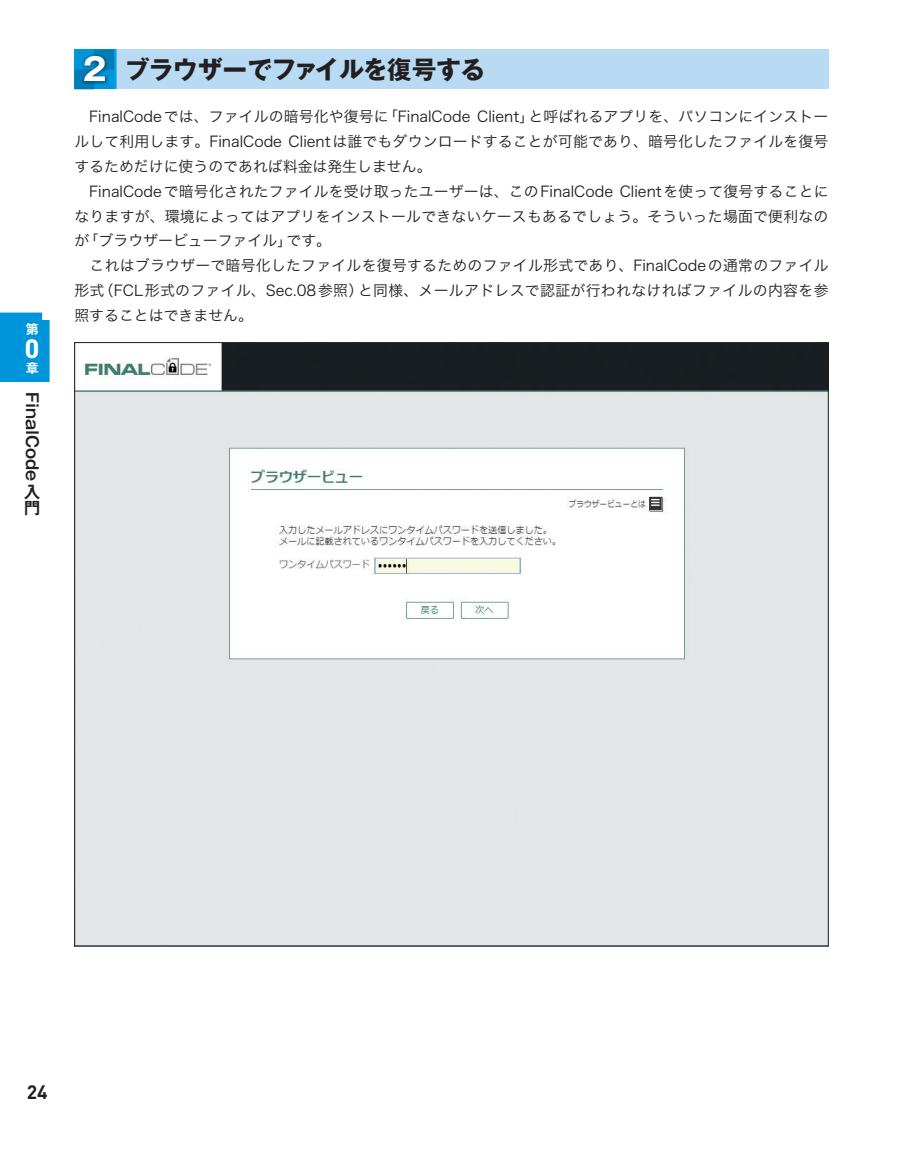
<style>
.page{position:relative;width:903px;height:1151px;background:#fff}
.page>*{position:absolute;margin:0;border:0;box-sizing:border-box;transform-origin:0 0}
.t1{font:700 27.3px "DIN Next LT Pro";color:#fff}
.t2{font:24.85px "Gothic MB101 Pro Bold 90 pv RKSJ H";letter-spacing:-.03em;color:#231f20}
.t3{font:700 19.25px "DIN";color:#231f20}
.t4{font:16.1px "Gothic MB101 Pro De Bold 90 pv RKSJ H";color:#231f20}
.t5{font:16.1px/16.1px "Gothic MB101 Pro De Bold 83 pv RKSJ H";color:#231f20}
.t6{font:14.88px/24.8px "Hira Kaku Pro N W3 90 pv RKSJ H";letter-spacing:.01em;color:#231f20}
.t7{font:12.95px "Gothic MB101 Pro De Bold 83 pv RKSJ H";color:#fff}
.s1{font-family:"Gothic MB101 Pr 6 N Bold 90 pv RKSJ H";font-size:30.97px;color:#fff}
</style>
<div class="page">
<img style="left:76px;top:344px;width:750px;height:600px">
<hr style="left:114px;top:50px;width:3px;height:39px;background:#55b4e6">
<hr style="left:113px;top:50px;width:2px;height:39px;background:#00a3df">
<svg style="left:74px;top:50px;width:40px;height:39px"></svg>
<div style="left:117px;top:50px;width:711px;height:39px;background:#b9daf3"></div>
<img style="left:81px;top:53px;width:28px;height:32px">
<img style="left:81px;top:69px;width:13px;height:16px">
<img style="left:94px;top:53px;width:15px;height:16px">
<div style="left:0;top:313px;width:50px;height:69px;background:#0095da"></div>
<p class="t7" style="left:26px;top:324px;width:14px">第</p>
<h1 class="t1" style="left:25px;top:333px;width:17px">0</h1>
<p class="t7" style="left:26px;top:363px;width:14px">章</p>
<p class="t4" style="left:38px;top:392px;width:91px;rotate:90deg">FinalCode</p>
<p class="t5" style="left:24px;top:486px;width:17px">入門</p>
<h2 class="t2" style="left:83px;top:60px;width:404px"><span class="s1">2</span> ブラウザーでファイルを復号する</h2>
<p class="t6" style="left:74px;top:106px;width:756px">　FinalCodeでは、ファイルの暗号化や復号に「FinalCode Client」と呼ばれるアプリを、パソコンにインストールして利用します。FinalCode Clientは誰でもダウンロードすることが可能であり、暗号化したファイルを復号するためだけに使うのであれば料金は発生しません。<br>　FinalCodeで暗号化されたファイルを受け取ったユーザーは、このFinalCode Clientを使って復号することになりますが、環境によってはアプリをインストールできないケースもあるでしょう。そういった場面で便利なのが「ブラウザービューファイル」です。<br>　これはブラウザーで暗号化したファイルを復号するためのファイル形式であり、FinalCodeの通常のファイル形式（FCL形式のファイル、Sec.08参照）と同様、メールアドレスで認証が行われなければファイルの内容を参照することはできません。</p>
<p class="t3" style="left:27px;top:1079px;width:22px">24</p>
</div>
